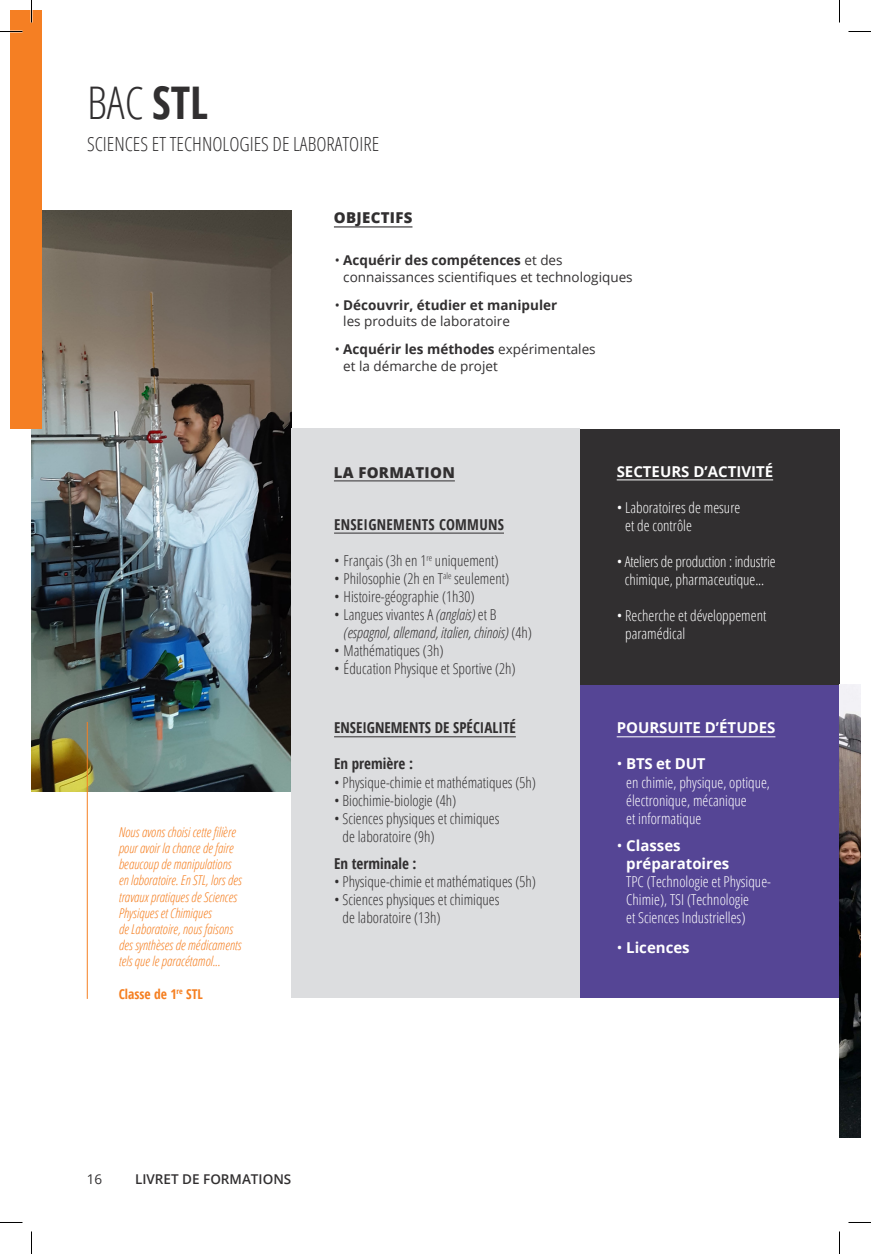
<style>
.page{position:relative;width:871px;height:1254px;background:#fff}
.page>*{position:absolute;margin:0;border:0;box-sizing:border-box;transform-origin:0 0}
.t1{font:300 45px "Open Sans Condensed";color:#312f30}
.t2{font:300 19.5px "Open Sans Condensed";color:#312f30}
.t3{font:300 15px/18px "Open Sans Condensed";color:#312f30}
.t4{font:300 15px/18px "Open Sans Condensed";color:#fff}
.t5{font:italic 300 15px/18px "Open Sans Condensed";color:#312f30}
.t6{font:700 15px "Open Sans Condensed";color:#312f30}
.t7{font:700 15px "Open Sans";color:#fff}
.t8{font:700 15px "Open Sans Condensed";letter-spacing:.02em;color:#312f30}
.t9{font:800 15px "Open Sans";letter-spacing:.02em;color:#312f30}
.t10{font:italic 300 13.5px/16.2px "Open Sans Condensed";color:#f57f21}
.t11{font:13.5px/16.2px "Open Sans";color:#312f30}
.t12{font:700 13.5px/16.2px "Open Sans";color:#312f30}
.t13{font:600 13.5px "Open Sans";color:#312f30}
.t14{font:700 13.5px "Open Sans Condensed";color:#f57f21}
.s1{font-weight:700}
.s2{font-weight:400}
.s3{font-family:"Open Sans";font-weight:400}
.s4{font-family:"Open Sans";font-weight:400;font-style:normal}
.s5{font-style:normal}
.s6{font-family:"Open Sans";font-weight:700}
</style>
<div class="page">
<img style="left:32px;top:211px;width:259px;height:580px">
<div style="left:10px;top:10px;width:32px;height:418px;background:#f57f23"></div>
<div style="left:580px;top:684px;width:259px;height:314px;background:#554595"></div>
<div style="left:580px;top:429px;width:259px;height:255px;background:#312f30"></div>
<hr style="left:617px;top:479px;width:156px;height:1px;background:#fff">
<hr style="left:617px;top:736px;width:158px;height:1px;background:#fff">
<div style="left:291px;top:428px;width:289px;height:570px;background:#dcdddf"></div>
<hr style="left:334px;top:532px;width:170px;height:1px;background:#312f30">
<hr style="left:334px;top:480px;width:121px;height:1px;background:#312f30">
<hr style="left:334px;top:226px;width:78px;height:1px;background:#312f30">
<hr style="left:334px;top:736px;width:182px;height:1px;background:#312f30">
<hr style="left:87px;top:722px;width:1px;height:277px;background:#f57f21">
<img style="left:839px;top:684px;width:22px;height:453px">
<svg style="left:0;top:31px;width:22px;height:1px"></svg>
<svg style="left:848px;top:31px;width:23px;height:1px"></svg>
<svg style="left:0;top:1222px;width:22px;height:1px"></svg>
<svg style="left:848px;top:1222px;width:23px;height:1px"></svg>
<svg style="left:31px;top:0;width:1px;height:23px"></svg>
<svg style="left:31px;top:1231px;width:1px;height:23px"></svg>
<svg style="left:839px;top:0;width:1px;height:23px"></svg>
<svg style="left:839px;top:1231px;width:1px;height:23px"></svg>
<p class="t1" style="left:87px;top:72px;width:123px">BAC <span class="s1">STL</span></p>
<p class="t2" style="left:87px;top:131px;width:294px">SCIENCES ET TECHNOLOGIES DE LABORATOIRE</p>
<p class="t9" style="left:334px;top:206px;width:80px">OBJECTIFS</p>
<p class="t11" style="left:343px;top:252px;width:291px;text-indent:-9px">• <span class="s1">Acquérir des compétences</span> et des connaissances scientifiques et technologiques</p>
<p class="t12" style="left:343px;top:296px;width:215px;text-indent:-9px"><span class="s2">•</span> Découvrir, étudier et manipuler <span class="s2">les produits de laboratoire</span></p>
<p class="t11" style="left:343px;top:341px;width:254px;text-indent:-9px">• <span class="s1">Acquérir les méthodes</span> expérimentales et la démarche de projet</p>
<p class="t10" style="left:119px;top:823px;width:125px">Nous avons choisi cette filière pour avoir la chance de faire beaucoup de manipulations en laboratoire. En STL, lors des travaux pratiques de Sciences<br>Physiques et Chimiques<br>de Laboratoire, nous faisons des synthèses de médicaments tels que le paracétamol...</p>
<p class="t14" style="left:119px;top:984px;width:86px">Classe de 1<sup>re</sup> STL</p>
<p class="t9" style="left:334px;top:461px;width:122px">LA FORMATION</p>
<p class="t8" style="left:334px;top:514px;width:171px">ENSEIGNEMENTS COMMUNS</p>
<p class="t3" style="left:334px;top:551px;width:166px"><span class="s3">•</span> Français (3h en 1<sup>re</sup> uniquement)</p>
<p class="t3" style="left:334px;top:569px;width:177px"><span class="s3">•</span> Philosophie (2h en T<sup>ale</sup> seulement)</p>
<p class="t3" style="left:334px;top:587px;width:142px"><span class="s3">•</span> Histoire-géographie (1h30)</p>
<p class="t5" style="left:344px;top:605px;width:190px;text-indent:-10px"><span class="s4">•</span> <span class="s5">Langues vivantes A</span> (anglais) <span class="s5">et B </span>(espagnol, allemand, italien, chinois) <span class="s5">(4h)</span></p>
<p class="t3" style="left:334px;top:641px;width:111px"><span class="s3">•</span> Mathématiques (3h)</p>
<p class="t3" style="left:334px;top:659px;width:183px"><span class="s3">•</span> Éducation Physique et Sportive (2h)</p>
<p class="t6" style="left:334px;top:717px;width:183px">ENSEIGNEMENTS DE SPÉCIALITÉ</p>
<p class="t6" style="left:334px;top:753px;width:80px">En première :</p>
<p class="t3" style="left:334px;top:772px;width:203px">• Physique-chimie et mathématiques (5h)</p>
<p class="t3" style="left:334px;top:790px;width:124px">• Biochimie-biologie (4h)</p>
<p class="t3" style="left:342px;top:808px;width:159px;text-indent:-8px">• Sciences physiques et chimiques de laboratoire (9h)</p>
<p class="t6" style="left:334px;top:852px;width:84px">En terminale :</p>
<p class="t3" style="left:334px;top:871px;width:203px">• Physique-chimie et mathématiques (5h)</p>
<p class="t3" style="left:342px;top:889px;width:159px;text-indent:-8px">• Sciences physiques et chimiques de laboratoire (13h)</p>
<p class="t11" style="left:87px;top:1170px;width:17px">16</p>
<p class="t13" style="left:135px;top:1169px;width:158px">LIVRET DE FORMATIONS</p>
<p class="t7" style="left:617px;top:460px;width:158px">SECTEURS D’ACTIVITÉ</p>
<p class="t4" style="left:625px;top:497px;width:117px;text-indent:-8px">• Laboratoires de mesure et de contrôle</p>
<p class="t4" style="left:617px;top:551px;width:161px;text-align:center">• Ateliers de production : industrie chimique, pharmaceutique...</p>
<p class="t4" style="left:625px;top:605px;width:143px;text-indent:-8px">• Recherche et développement paramédical</p>
<p class="t7" style="left:617px;top:717px;width:160px">POURSUITE D’ÉTUDES</p>
<p class="t4" style="left:626px;top:754px;width:145px;text-indent:-10px"><span class="s3">•</span> <span class="s6">BTS et DUT<br></span>en chimie, physique, optique, électronique, mécanique<br>et informatique</p>
<p class="t4" style="left:626px;top:835px;width:146px;text-indent:-10px"><span class="s3">•</span> <span class="s6">Classes préparatoires<br></span>TPC (Technologie et Physique-<br>Chimie), TSI (Technologie<br>et Sciences Industrielles)</p>
<p class="t7" style="left:617px;top:937px;width:75px"><span class="s2">•</span> Licences</p>
</div>
